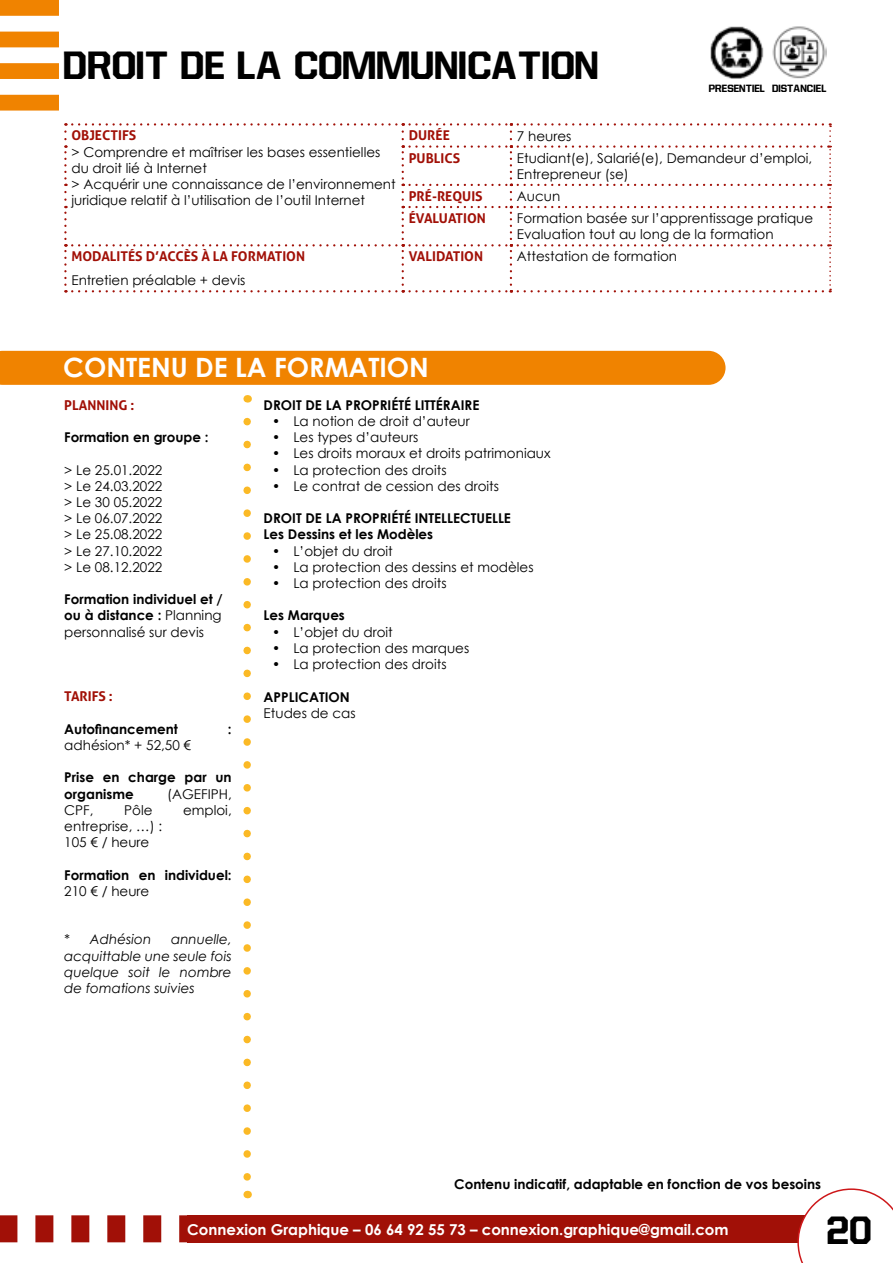
<style>
.page{position:relative;width:893px;height:1263px;background:#fff}
.page>*{position:absolute;margin:0;border:0;box-sizing:border-box;transform-origin:0 0}
.t1{font:37.5px "Allstar 4";color:#000}
.t2{font:700 26.55px "Century Gothic";color:#fff}
.t3{font:700 15px "Century Gothic";color:#fff}
.t4{font:13.5px/16.2px "Century Gothic";color:#000}
.t5{font:700 13.5px/16.2px "Century Gothic";color:#000}
.t6{font:700 13.5px "Aller";color:#a11007}
.t7{font:italic 13.5px/16.2px "Century Gothic";color:#000;text-align:justify}
.t8{font:10.05px "Allstar 4";color:#000}
.s1{font-weight:400}
</style>
<div class="page">
<div style="left:187px;top:1215px;width:702px;height:27px;background:#a11007"></div>
<svg style="left:797px;top:1188px;width:96px;height:75px"></svg>
<svg style="left:0;top:1215px;width:187px;height:27px"></svg>
<svg style="left:64px;top:145px;width:3px;height:33px"></svg>
<svg style="left:64px;top:184px;width:3px;height:16px"></svg>
<svg style="left:64px;top:123px;width:448px;height:16px"></svg>
<svg style="left:402px;top:145px;width:110px;height:33px"></svg>
<svg style="left:402px;top:184px;width:110px;height:16px"></svg>
<svg style="left:64px;top:206px;width:448px;height:86px"></svg>
<svg style="left:518px;top:123px;width:313px;height:169px"></svg>
<svg style="left:243px;top:422px;width:8px;height:759px"></svg>
<svg style="left:0;top:0;width:59px;height:111px"></svg>
<div style="left:0;top:351px;width:725px;height:34px;background:#f08300"></div>
<img style="left:711px;top:27px;width:53px;height:52px">
<img style="left:772px;top:26px;width:54px;height:53px">
<h1 class="t1" style="left:64px;top:47px;width:537px">DROIT DE LA COMMUNICATION</h1>
<p class="t8" style="left:709px;top:84px;width:119px">PRESENTIEL DISTANCIEL</p>
<p class="t6" style="left:71px;top:127px;width:66px">OBJECTIFS</p>
<p class="t4" style="left:71px;top:143px;width:326px">&gt; Comprendre et maîtriser les bases essentielles du droit lié à Internet<br>&gt; Acquérir une connaissance de l’environnement juridique relatif à l’utilisation de l’outil Internet</p>
<p class="t6" style="left:71px;top:248px;width:235px">MODALITÉS D’ACCÈS À LA FORMATION</p>
<p class="t4" style="left:71px;top:272px;width:175px">Entretien préalable + devis</p>
<p class="t6" style="left:409px;top:127px;width:43px">DURÉE</p>
<p class="t4" style="left:517px;top:127px;width:56px">7 heures</p>
<p class="t6" style="left:409px;top:149px;width:53px">PUBLICS</p>
<p class="t4" style="left:517px;top:150px;width:297px">Etudiant(e), Salarié(e), Demandeur d’emploi,<br>Entrepreneur (se)</p>
<p class="t6" style="left:409px;top:188px;width:75px">PRÉ-REQUIS</p>
<p class="t4" style="left:517px;top:188px;width:45px">Aucun</p>
<p class="t6" style="left:409px;top:210px;width:79px">ÉVALUATION</p>
<p class="t4" style="left:517px;top:210px;width:298px">Formation basée sur l’apprentissage pratique<br>Evaluation tout au long de la formation</p>
<p class="t6" style="left:409px;top:248px;width:76px">VALIDATION</p>
<p class="t4" style="left:517px;top:248px;width:162px">Attestation de formation</p>
<h2 class="t2" style="left:63px;top:347px;width:367px">CONTENU DE LA FORMATION</h2>
<p class="t6" style="left:64px;top:397px;width:71px">PLANNING :</p>
<p class="t5" style="left:64px;top:428px;width:146px">Formation en groupe :</p>
<p class="t4" style="left:64px;top:461px;width:99px;text-align:justify">&gt; Le 25.01.2022 &gt; Le 24.03.2022 &gt; Le 30 05.2022 &gt; Le 06.07.2022 &gt; Le 25.08.2022 &gt; Le 27.10.2022 &gt; Le 08.12.2022</p>
<p class="t5" style="left:64px;top:590px;width:160px;text-align:justify">Formation individuel et / ou à distance : <span class="s1">Planning personnalisé sur devis</span></p>
<p class="t6" style="left:64px;top:688px;width:50px">TARIFS :</p>
<p class="t5" style="left:64px;top:720px;width:115px">Autofinancement</p>
<p class="t5" style="left:228px;top:720px;width:5px">:</p>
<p class="t4" style="left:64px;top:737px;width:128px">adhésion* + 52,50 €</p>
<p class="t5" style="left:64px;top:769px;width:169px">Prise en charge par un organisme</p>
<p class="t4" style="left:167px;top:785px;width:66px">(AGEFIPH,</p>
<p class="t4" style="left:64px;top:801px;width:31px">CPF,</p>
<p class="t4" style="left:124px;top:801px;width:30px">Pôle</p>
<p class="t4" style="left:183px;top:801px;width:50px">emploi,</p>
<p class="t4" style="left:64px;top:818px;width:99px">entreprise, …) :<br>105 € / heure</p>
<p class="t5" style="left:64px;top:866px;width:169px">Formation en individuel:</p>
<p class="t4" style="left:64px;top:882px;width:87px">210 € / heure</p>
<p class="t7" style="left:64px;top:931px;width:88px">* Adhésion</p>
<p class="t7" style="left:64px;top:931px;width:169px;text-indent:107px">annuelle, acquittable une seule fois quelque soit le nombre de fomations suivies</p>
<p class="t5" style="left:264px;top:396px;width:217px">DROIT DE LA PROPRIÉTÉ LITTÉRAIRE</p>
<p class="t4" style="left:272px;top:413px;width:199px">• La notion de droit d’auteur</p>
<p class="t4" style="left:272px;top:429px;width:148px">• Les types d’auteurs</p>
<p class="t4" style="left:272px;top:445px;width:280px">• Les droits moraux et droits patrimoniaux</p>
<p class="t4" style="left:272px;top:461px;width:176px">• La protection des droits</p>
<p class="t4" style="left:272px;top:478px;width:228px">• Le contrat de cession des droits</p>
<p class="t5" style="left:264px;top:510px;width:249px">DROIT DE LA PROPRIÉTÉ INTELLECTUELLE<br>Les Dessins et les Modèles</p>
<p class="t4" style="left:272px;top:542px;width:122px">• L’objet du droit</p>
<p class="t4" style="left:272px;top:559px;width:263px">• La protection des dessins et modèles</p>
<p class="t4" style="left:272px;top:575px;width:176px">• La protection des droits</p>
<p class="t5" style="left:264px;top:607px;width:83px">Les Marques</p>
<p class="t4" style="left:272px;top:623px;width:122px">• L’objet du droit</p>
<p class="t4" style="left:272px;top:640px;width:199px">• La protection des marques</p>
<p class="t4" style="left:272px;top:656px;width:176px">• La protection des droits</p>
<p class="t5" style="left:264px;top:688px;width:88px">APPLICATION</p>
<p class="t4" style="left:264px;top:704px;width:93px">Etudes de cas</p>
<p class="t5" style="left:454px;top:1175px;width:368px">Contenu indicatif, adaptable en fonction de vos besoins</p>
<p class="t3" style="left:187px;top:1218px;width:543px">Connexion Graphique – 06 64 92 55 73 – connexion.graphique@gmail.com</p>
<h1 class="t1" style="left:828px;top:1213px;width:47px">20</h1>
</div>
